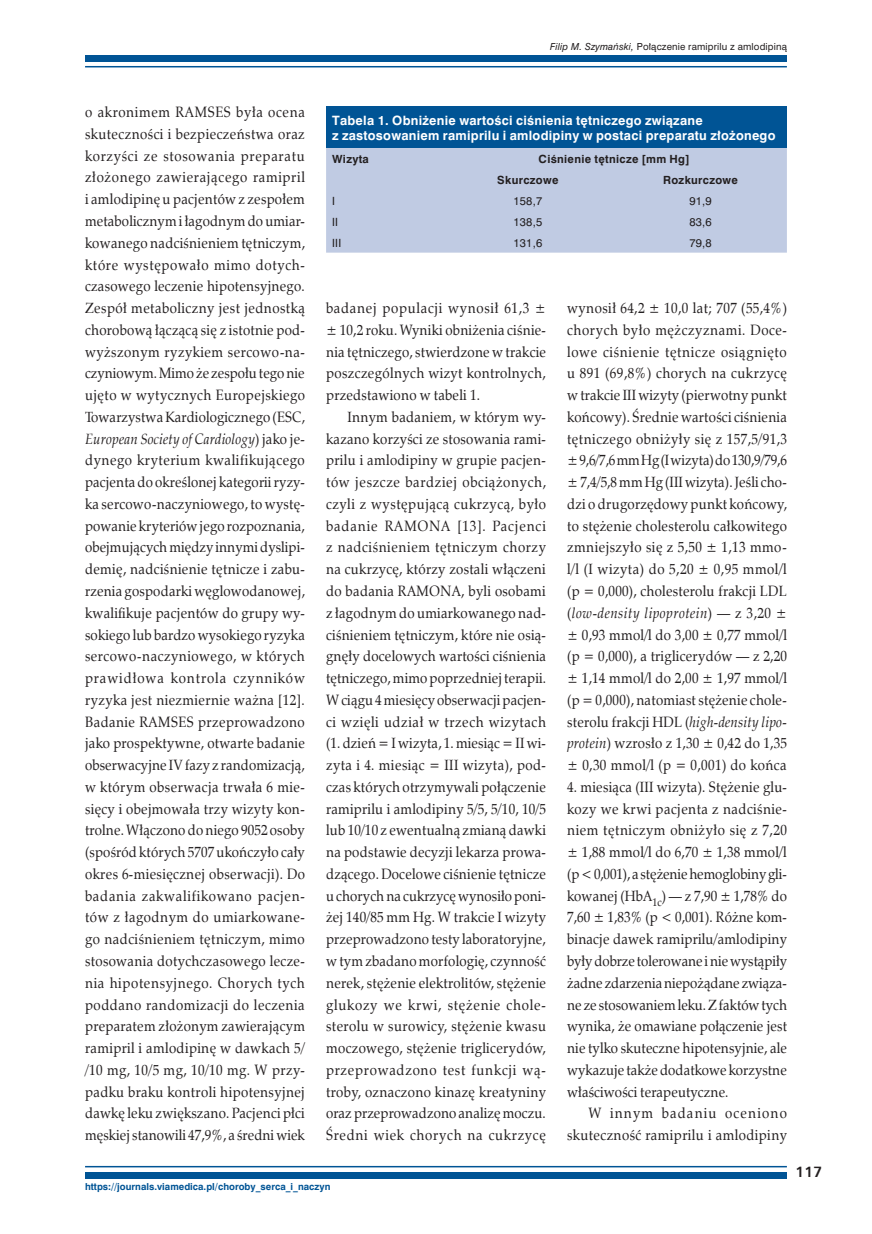
<style>
.page{position:relative;width:872px;height:1234px;background:#fff}
.page>*{position:absolute;margin:0;border:0;box-sizing:border-box;transform-origin:0 0}
.t1{font:700 15px "Humnst 777 EU";color:#231f20}
.TXT2_-_Tekst_-_nastę{font:14.7px/21.8px "Zapf Calligr EU";letter-spacing:.02em;color:#231f20;text-align:justify;scale:.9 1}
.T1_-_Tabela_-_tytuł{font:700 12px/15px "Swis 721 PL";letter-spacing:.02em;color:#fff}
.T2_-_Tabela_-_nagłów{font:700 10.5px "Swis 721 PL";letter-spacing:.03em;color:#231f20}
.T3_-_Tabela_-_tekst{font:10.5px "Swis 721 PL";letter-spacing:.02em;color:#231f20}
.t2{font:700 9px "Swis 721 PL";color:#005495}
.t3{font:9px "Swis 721 PL";letter-spacing:.015em;color:#231f20}
.s1{font-style:italic}
</style>
<div class="page">
<div style="left:85px;top:55px;width:702px;height:7px;background:#005495"></div>
<hr style="left:85px;top:66px;width:702px;height:1px;background:#005495">
<div style="left:85px;top:1171px;width:702px;height:7px;background:#005495"></div>
<hr style="left:85px;top:1165px;width:702px;height:2px;background:#005495">
<div style="left:326px;top:106px;width:461px;height:42px;background:#005495"></div>
<div style="left:326px;top:148px;width:461px;height:104px;background:#c0cbe3"></div>
<p class="t3" style="left:550px;top:40px;width:238px"><span class="s1">Filip M. Szymański,</span> Połączenie ramiprilu z amlodipiną</p>
<p class="TXT2_-_Tekst_-_nastę" style="left:85px;top:102px;width:246px">o akronimem RAMSES była ocena skuteczności i bezpieczeństwa oraz korzyści ze stosowania preparatu złożonego zawierającego ramipril i amlodipinę u pacjentów z zespołem metabolicznym i łagodnym do umiar&shy;kowanego nadciśnieniem tętniczym, które występowało mimo dotych&shy;czasowego leczenie hipotensyjnego.<br>Zespół metaboliczny jest jednostką chorobową łączącą się z istotnie pod&shy;wyższonym ryzykiem sercowo-na&shy;czyniowym. Mimo że zespołu tego nie ujęto w wytycznych Europejskiego Towarzystwa Kardiologicznego (ESC, <span class="s1">European Society of Cardiology</span>) jako je&shy;dynego kryterium kwalifikującego pacjenta do określonej kategorii ryzy&shy;ka sercowo-naczyniowego, to wystę&shy;powanie kryteriów jego rozpoznania, obejmujących między innymi dyslipi&shy;demię, nadciśnienie tętnicze i zabu&shy;rzenia gospodarki węglowodanowej, kwalifikuje pacjentów do grupy wy&shy;sokiego lub bardzo wysokiego ryzyka sercowo-naczyniowego, w których prawidłowa kontrola czynników ryzyka jest niezmiernie ważna [12].<br>Badanie RAMSES przeprowadzono jako prospektywne, otwarte badanie obserwacyjne IV fazy z randomizacją, w którym obserwacja trwała 6 mie&shy;sięcy i obejmowała trzy wizyty kon&shy;trolne. Włączono do niego 9052 osoby (spośród których 5707 ukończyło cały okres 6-miesięcznej obserwacji). Do badania zakwalifikowano pacjen&shy;tów z łagodnym do umiarkowane&shy;go nadciśnieniem tętniczym, mimo stosowania dotychczasowego lecze&shy;nia hipotensyjnego. Chorych tych poddano randomizacji do leczenia preparatem złożonym zawierającym ramipril i amlodipinę w dawkach 5/ /10 mg, 10/5 mg, 10/10 mg. W przy&shy;padku braku kontroli hipotensyjnej dawkę leku zwiększano. Pacjenci płci męskiej stanowili 47,9%, a średni wiek</p>
<p class="T1_-_Tabela_-_tytuł" style="left:332px;top:112px;width:445px">Tabela 1. Obniżenie wartości ciśnienia tętniczego związane<br>z zastosowaniem ramiprilu i amlodipiny w postaci preparatu złożonego</p>
<p class="T2_-_Tabela_-_nagłów" style="left:332px;top:152px;width:38px">Wizyta</p>
<p class="T2_-_Tabela_-_nagłów" style="left:538px;top:152px;width:153px">Ciśnienie tętnicze [mm Hg]</p>
<p class="T2_-_Tabela_-_nagłów" style="left:497px;top:173px;width:63px">Skurczowe</p>
<p class="T2_-_Tabela_-_nagłów" style="left:663px;top:173px;width:76px">Rozkurczowe</p>
<p class="T3_-_Tabela_-_tekst" style="left:332px;top:194px;width:4px">I</p>
<p class="T3_-_Tabela_-_tekst" style="left:513px;top:194px;width:30px">158,7</p>
<p class="T3_-_Tabela_-_tekst" style="left:689px;top:194px;width:24px">91,9</p>
<p class="T3_-_Tabela_-_tekst" style="left:332px;top:215px;width:8px">II</p>
<p class="T3_-_Tabela_-_tekst" style="left:513px;top:215px;width:30px">138,5</p>
<p class="T3_-_Tabela_-_tekst" style="left:689px;top:215px;width:24px">83,6</p>
<p class="T3_-_Tabela_-_tekst" style="left:332px;top:236px;width:11px">III</p>
<p class="T3_-_Tabela_-_tekst" style="left:513px;top:236px;width:30px">131,6</p>
<p class="T3_-_Tabela_-_tekst" style="left:689px;top:236px;width:24px">79,8</p>
<p class="TXT2_-_Tekst_-_nastę" style="left:326px;top:297px;width:246px">badanej populacji wynosił 61,3 ± ± 10,2 roku. Wyniki obniżenia ciśnie&shy;nia tętniczego, stwierdzone w trakcie poszczególnych wizyt kontrolnych, przedstawiono w tabeli 1.</p>
<p class="TXT2_-_Tekst_-_nastę" style="left:326px;top:406px;width:246px;text-indent:21px">Innym badaniem, w którym wy&shy;kazano korzyści ze stosowania rami&shy;prilu i amlodipiny w grupie pacjen&shy;tów jeszcze bardziej obciążonych, czyli z występującą cukrzycą, było badanie RAMONA [13]. Pacjenci z nadciśnieniem tętniczym chorzy na cukrzycę, którzy zostali włączeni do badania RAMONA, byli osobami z łagodnym do umiarkowanego nad&shy;ciśnieniem tętniczym, które nie osią&shy;gnęły docelowych wartości ciśnienia tętniczego, mimo poprzedniej terapii.<br>W ciągu 4 miesięcy obserwacji pacjen&shy;ci wzięli udział w trzech wizytach (1. dzień = I wizyta, 1. miesiąc = II wi&shy;zyta i 4. miesiąc = III wizyta), pod&shy;czas których otrzymywali połączenie ramiprilu i amlodipiny 5/5, 5/10, 10/5 lub 10/10 z ewentualną zmianą dawki na podstawie decyzji lekarza prowa&shy;dzącego. Docelowe ciśnienie tętnicze u chorych na cukrzycę wynosiło poni&shy;żej 140/85 mm Hg. W trakcie I wizyty przeprowadzono testy laboratoryjne, w tym zbadano morfologię, czynność nerek, stężenie elektrolitów, stężenie glukozy we krwi, stężenie chole&shy;sterolu w surowicy, stężenie kwasu moczowego, stężenie triglicerydów, przeprowadzono test funkcji wą&shy;troby, oznaczono kinazę kreatyniny oraz przeprowadzono analizę moczu.<br>Średni wiek chorych na cukrzycę</p>
<p class="TXT2_-_Tekst_-_nastę" style="left:567px;top:297px;width:246px">wynosił 64,2 ± 10,0 lat; 707 (55,4%) chorych było mężczyznami. Doce&shy;lowe ciśnienie tętnicze osiągnięto u 891 (69,8%) chorych na cukrzycę w trakcie III wizyty (pierwotny punkt końcowy). Średnie wartości ciśnienia tętniczego obniżyły się z 157,5/91,3 ± 9,6/7,6 mm Hg (I wizyta) do 130,9/79,6 ± 7,4/5,8 mm Hg (III wizyta). Jeśli cho&shy;dzi o drugorzędowy punkt końcowy, to stężenie cholesterolu całkowitego zmniejszyło się z 5,50 ± 1,13 mmo&shy;l/l (I wizyta) do 5,20 ± 0,95 mmol/l (p = 0,000), cholesterolu frakcji LDL (<span class="s1">low-density lipoprotein</span>) — z 3,20 ± ± 0,93 mmol/l do 3,00 ± 0,77 mmol/l (p = 0,000), a triglicerydów — z 2,20 ± 1,14 mmol/l do 2,00 ± 1,97 mmol/l (p = 0,000), natomiast stężenie chole&shy;sterolu frakcji HDL (<span class="s1">high-density lipo&shy;protein</span>) wzrosło z 1,30 ± 0,42 do 1,35 ± 0,30 mmol/l (p = 0,001) do końca</p>
<p class="TXT2_-_Tekst_-_nastę" style="left:567px;top:776px;width:246px">4. miesiąca (III wizyta). Stężenie glu&shy;kozy we krwi pacjenta z nadciśnie&shy;niem tętniczym obniżyło się z 7,20 ± 1,88 mmol/l do 6,70 ± 1,38 mmol/l (p &lt; 0,001), a stężenie hemoglobiny gli&shy;kowanej (HbA<sub>1c</sub>) — z 7,90 ± 1,78% do 7,60 ± 1,83% (p &lt; 0,001). Różne kom&shy;binacje dawek ramiprilu/amlodipiny były dobrze tolerowane i nie wystąpiły żadne zdarzenia niepożądane związa&shy;ne ze stosowaniem leku. Z faktów tych wynika, że omawiane połączenie jest nie tylko skuteczne hipotensyjnie, ale wykazuje także dodatkowe korzystne właściwości terapeutyczne.</p>
<p class="TXT2_-_Tekst_-_nastę" style="left:567px;top:1102px;width:246px;text-align:right">W innym badaniu oceniono skuteczność ramiprilu i amlodipiny</p>
<p class="t2" style="left:85px;top:1180px;width:247px">https://journals.viamedica.pl/choroby_serca_i_naczyn</p>
<p class="t1" style="left:795px;top:1162px;width:29px">117</p>
</div>
